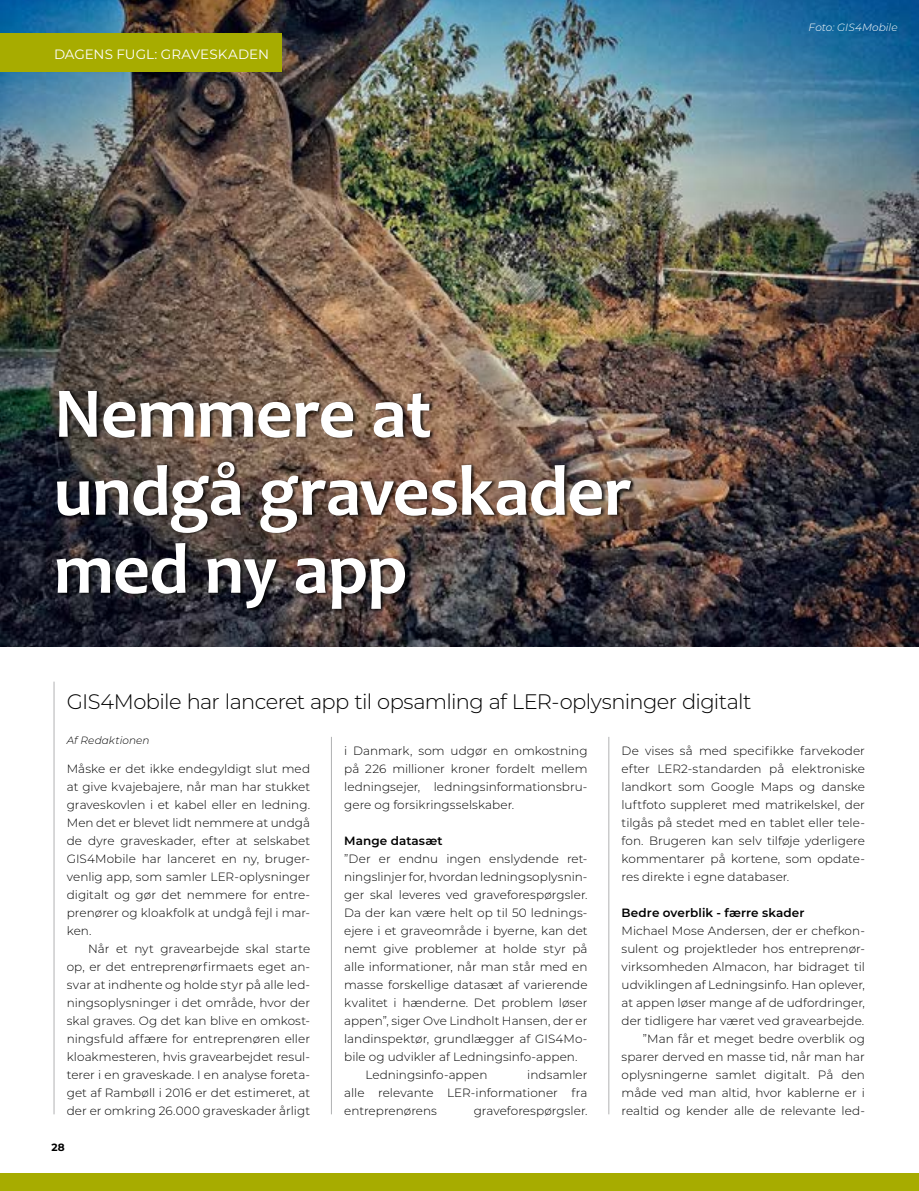
<style>
.page{position:relative;width:919px;height:1191px;background:#fff}
.page>*{position:absolute;margin:0;border:0;box-sizing:border-box;transform-origin:0 0}
.t1{font:700 72px/78px "Candara";letter-spacing:-.01em;color:#fff}
.t2{font:300 21px "Montserrat";letter-spacing:-.025em;color:#000}
.t3{font:13.5px "Montserrat";color:#fff}
.t4{font:300 12px/18px "Montserrat";letter-spacing:.005em;color:#000;text-align:justify}
.t5{font:600 12px "Montserrat";letter-spacing:.01em;color:#000}
.t6{font:italic 300 10.5px "Montserrat";letter-spacing:.005em;color:#fff}
.t7{font:italic 300 10.5px "Montserrat";letter-spacing:.005em;color:#000}
.t8{font:700 10.5px "Montserrat";color:#000}
</style>
<div class="page">
<div style="left:0;top:1173px;width:918px;height:18px;background:#a7ac00"></div>
<img style="left:0;top:0;width:918px;height:647px">
<hr style="left:331px;top:737px;width:1px;height:377px;background:#b1b2b3">
<hr style="left:608px;top:737px;width:1px;height:377px;background:#b1b2b3">
<hr style="left:54px;top:681px;width:1px;height:433px;background:#b1b2b3">
<div style="left:57px;top:390px;width:579px;height:222px;background:#000;opacity:.75"></div>
<div style="left:0;top:33px;width:282px;height:38px;background:#a7ac00"></div>
<p class="t3" style="left:54px;top:45px;width:216px">DAGENS FUGL: GRAVESKADEN</p>
<h1 class="t1" style="left:54px;top:373px;width:579px">Nemmere at undgå graveskader med ny app</h1>
<p class="t6" style="left:808px;top:21px;width:91px">Foto: GIS4Mobile</p>
<h2 class="t2" style="left:67px;top:687px;width:686px">GIS4Mobile har lanceret app til opsamling af LER-oplysninger digitalt</h2>
<p class="t7" style="left:67px;top:733px;width:84px">Af Redaktionen</p>
<p class="t4" style="left:621px;top:741px;width:245px">De vises så med specifikke farvekoder efter LER2-standarden på elektroniske landkort som Google Maps og danske luftfoto suppleret med matrikelskel, der tilgås på stedet med en tablet eller tele&shy;fon. Brugeren kan selv tilføje yderligere kommentarer på kortene, som opdate&shy;res direkte i egne databaser.</p>
<p class="t5" style="left:621px;top:904px;width:184px">Bedre overblik - færre skader</p>
<p class="t4" style="left:621px;top:921px;width:245px;text-align:right">Michael Mose Andersen, der er chefkon&shy;sulent og projektleder hos entreprenør&shy;virksomheden Almacon, har bidraget til udviklingen af Ledningsinfo. Han oplever, at appen løser mange af de udfordringer, der tidligere har været ved gravearbejde. ”Man får et meget bedre overblik og sparer derved en masse tid, når man har oplysningerne samlet digitalt. På den måde ved man altid, hvor kablerne er i realtid og kender alle de relevante led-</p>
<p class="t4" style="left:344px;top:741px;width:245px">i Danmark, som udgør en omkostning på 226 millioner kroner fordelt mellem ledningsejer, ledningsinformationsbru&shy;gere og forsikringsselskaber.</p>
<p class="t5" style="left:344px;top:832px;width:100px">Mange datasæt</p>
<p class="t4" style="left:344px;top:849px;width:245px">”Der er endnu ingen enslydende ret-</p>
<p class="t4" style="left:344px;top:867px;width:245px">ningslinjer for, hvordan ledningsoplysnin-</p>
<p class="t4" style="left:344px;top:885px;width:245px">ger skal leveres ved graveforespørgsler.</p>
<p class="t4" style="left:344px;top:903px;width:245px">Da der kan være helt op til 50 lednings-</p>
<p class="t4" style="left:344px;top:921px;width:245px">ejere i et graveområde i byerne, kan det</p>
<p class="t4" style="left:344px;top:939px;width:245px">nemt give problemer at holde styr på</p>
<p class="t4" style="left:344px;top:957px;width:245px">alle informationer, når man står med en</p>
<p class="t4" style="left:344px;top:975px;width:245px">masse forskellige datasæt af varierende</p>
<p class="t4" style="left:344px;top:993px;width:245px">kvalitet i hænderne. Det problem løser</p>
<p class="t4" style="left:344px;top:1011px;width:245px">appen”, siger Ove Lindholt Hansen, der er</p>
<p class="t4" style="left:344px;top:1029px;width:245px">landinspektør, grundlægger af GIS4Mo-</p>
<p class="t4" style="left:344px;top:1047px;width:235px">bile og udvikler af Ledningsinfo-appen.</p>
<p class="t4" style="left:365px;top:1065px;width:123px">Ledningsinfo-appen</p>
<p class="t4" style="left:67px;top:759px;width:245px">Måske er det ikke endegyldigt slut med at give kvajebajere, når man har stukket graveskovlen i et kabel eller en ledning.<br>Men det er blevet lidt nemmere at undgå de dyre graveskader, efter at selskabet GIS4Mobile har lanceret en ny, bruger&shy;venlig app, som samler LER-oplysninger digitalt og gør det nemmere for entre&shy;prenører og kloakfolk at undgå fejl i mar&shy;ken.</p>
<p class="t4" style="left:67px;top:939px;width:245px;text-indent:21px">Når et nyt gravearbejde skal starte op, er det entreprenørfirmaets eget an&shy;svar at indhente og holde styr på alle led&shy;ningsoplysninger i det område, hvor der skal graves. Og det kan blive en omkost&shy;ningsfuld affære for entreprenøren eller kloakmesteren, hvis gravearbejdet resul&shy;terer i en graveskade. I en analyse foreta&shy;get af Rambøll i 2016 er det estimeret, at der er omkring 26.000 graveskader årligt</p>
<p class="t4" style="left:344px;top:1065px;width:245px;text-indent:183px">indsamler alle relevante LER-informationer fra entreprenørens</p>
<p class="t4" style="left:473px;top:1101px;width:115px">graveforespørgsler.</p>
<p class="t8" style="left:51px;top:1139px;width:15px">28</p>
</div>
